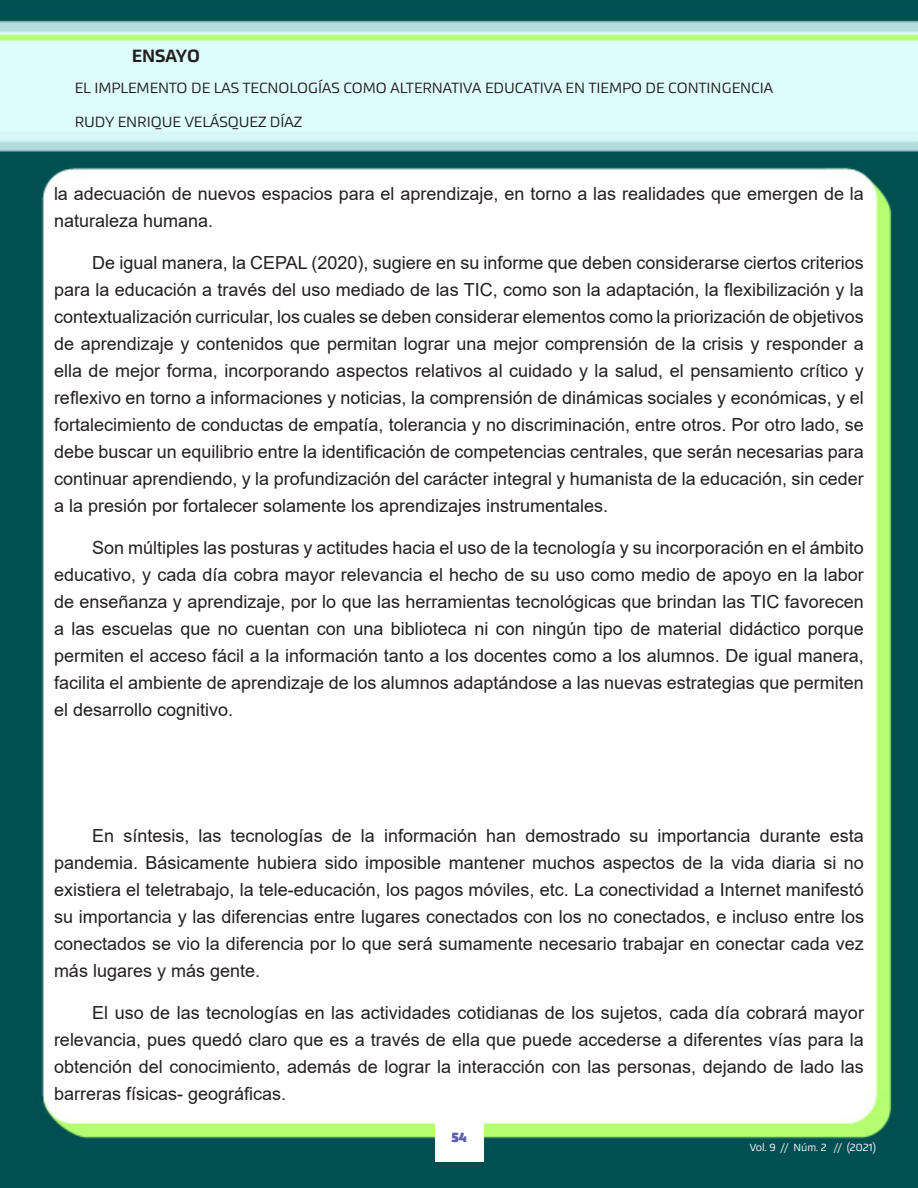
<style>
.page{position:relative;width:918px;height:1188px;background:#fff}
.page>*{position:absolute;margin:0;border:0;box-sizing:border-box;transform-origin:0 0}
.t1{font:18px/27px "Arial";color:#231f20;text-align:justify}
.t2{font:500 18px "Akceler A";color:#231f20}
.t3{font:15px "Akceler A";color:#231f20}
.t4{font:700 13.5px "Akceler A";color:#5c5ea9}
.t5{font:10.5px "Akceler A";color:#fff}
</style>
<div class="page">
<img style="left:0;top:0;width:918px;height:1188px">
<div style="left:435px;top:1123px;width:48px;height:39px;background:#fff"></div>
<p class="t2" style="left:132px;top:42px;width:70px">ENSAYO</p>
<p class="t3" style="left:75px;top:76px;width:700px">EL IMPLEMENTO DE LAS TECNOLOGÍAS COMO ALTERNATIVA EDUCATIVA EN TIEMPO DE CONTINGENCIA</p>
<p class="t3" style="left:75px;top:111px;width:229px">RUDY ENRIQUE VELÁSQUEZ DÍAZ</p>
<p class="t1" style="left:54px;top:180px;width:811px">la adecuación de nuevos espacios para el aprendizaje, en torno a las realidades que emergen de la naturaleza humana.</p>
<p class="t1" style="left:54px;top:249px;width:811px;text-indent:38px">De igual manera, la CEPAL (2020), sugiere en su informe que deben considerarse ciertos criterios para la educación a través del uso mediado de las TIC, como son la adaptación, la flexibilización y la contextualización curricular, los cuales se deben considerar elementos como la priorización de objetivos de aprendizaje y contenidos que permitan lograr una mejor comprensión de la crisis y responder a ella de mejor forma, incorporando aspectos relativos al cuidado y la salud, el pensamiento crítico y reflexivo en torno a informaciones y noticias, la comprensión de dinámicas sociales y económicas, y el fortalecimiento de conductas de empatía, tolerancia y no discriminación, entre otros. Por otro lado, se debe buscar un equilibrio entre la identificación de competencias centrales, que serán necesarias para continuar aprendiendo, y la profundización del carácter integral y humanista de la educación, sin ceder a la presión por fortalecer solamente los aprendizajes instrumentales.</p>
<p class="t1" style="left:54px;top:534px;width:811px;text-indent:38px">Son múltiples las posturas y actitudes hacia el uso de la tecnología y su incorporación en el ámbito educativo, y cada día cobra mayor relevancia el hecho de su uso como medio de apoyo en la labor de enseñanza y aprendizaje, por lo que las herramientas tecnológicas que brindan las TIC favorecen a las escuelas que no cuentan con una biblioteca ni con ningún tipo de material didáctico porque permiten el acceso fácil a la información tanto a los docentes como a los alumnos. De igual manera, facilita el ambiente de aprendizaje de los alumnos adaptándose a las nuevas estrategias que permiten el desarrollo cognitivo.</p>
<p class="t1" style="left:54px;top:822px;width:812px;text-indent:38px">En síntesis, las tecnologías de la información han demostrado su importancia durante esta pandemia. Básicamente hubiera sido imposible mantener muchos aspectos de la vida diaria si no existiera el teletrabajo, la tele-educación, los pagos móviles, etc. La conectividad a Internet manifestó su importancia y las diferencias entre lugares conectados con los no conectados, e incluso entre los conectados se vio la diferencia por lo que será sumamente necesario trabajar en conectar cada vez más lugares y más gente.</p>
<p class="t1" style="left:54px;top:999px;width:812px;text-indent:38px">El uso de las tecnologías en las actividades cotidianas de los sujetos, cada día cobrará mayor relevancia, pues quedó claro que es a través de ella que puede accederse a diferentes vías para la obtención del conocimiento, además de lograr la interacción con las personas, dejando de lado las barreras físicas- geográficas.</p>
<p class="t4" style="left:451px;top:1126px;width:17px">54</p>
<p class="t5" style="left:750px;top:1140px;width:128px">Vol. 9 // Núm. 2 // (2021)</p>
</div>
